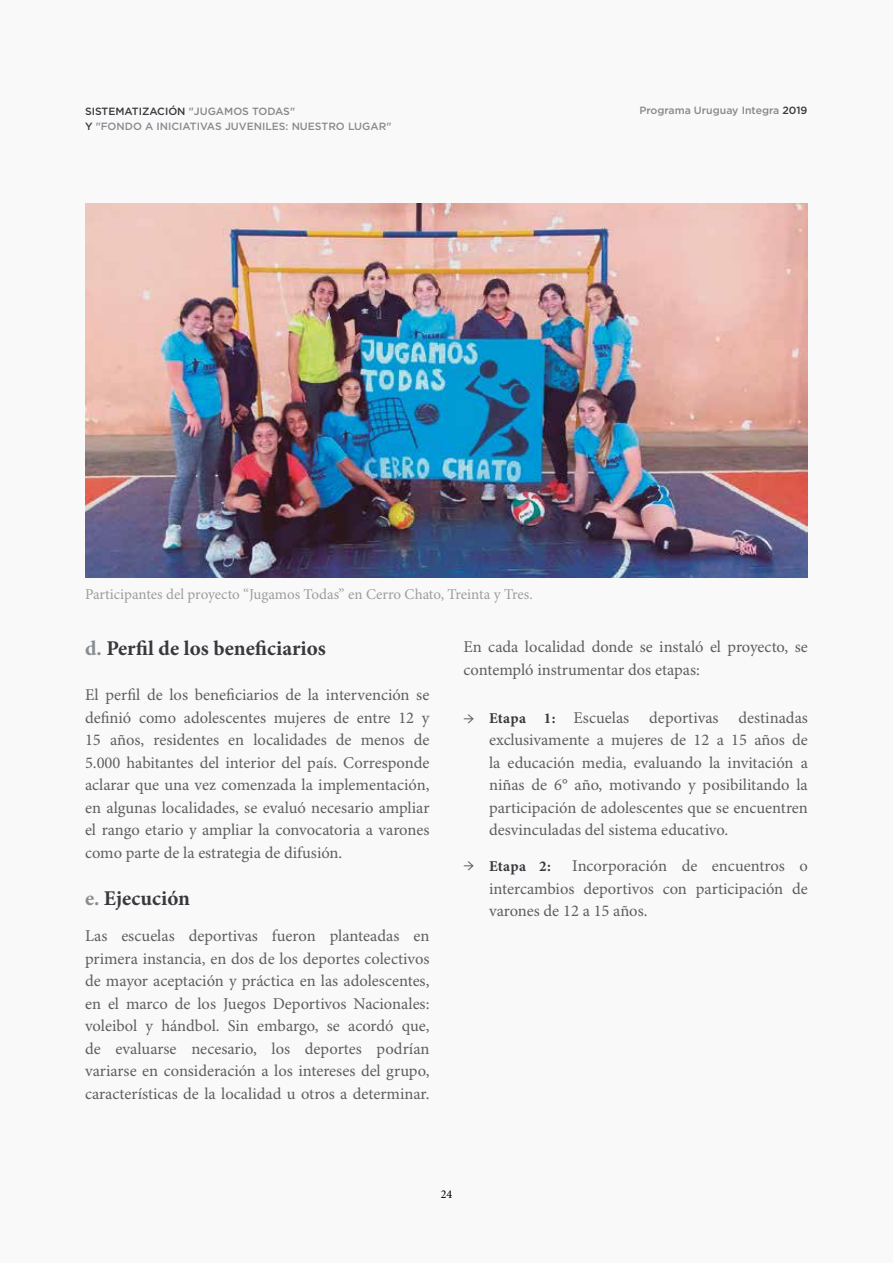
<style>
.page{position:relative;width:893px;height:1263px;background:#faf9f9}
.page>*{position:absolute;margin:0;border:0;box-sizing:border-box;transform-origin:0 0}
.t1{font:700 21px "Minion Pro";color:#38383d}
.t2{font:16.5px/22.5px "Minion Pro";color:#5f5e5e;text-align:justify}
.t3{font:16.5px "Minion Pro";color:#575756}
.t4{font:15px "Minion Pro";letter-spacing:-.005em;color:#9d9d9c}
.t5{font:700 15px "Minion Pro";letter-spacing:.015em;color:#38383d}
.t6{font:12px "Minion Pro";color:#000}
.t7{font:500 10.5px "Gotham HTF";color:#878c8f}
.t8{font:500 10.5px "Gotham HTF";color:#38383d}
.t9{font:500 10.5px "Gotham HTF";color:#88888b}
.s1{color:#88888b}
.s2{color:#38383d}
.s3{color:#878c8f}
.s4{font-weight:700;font-size:15px;color:#38383d}
</style>
<div class="page">
<img style="left:85px;top:203px;width:723px;height:374px">
<p class="t8" style="left:85px;top:105px;width:212px">SISTEMATIZACIÓN <span class="s1">"JUGAMOS TODAS"</span></p>
<p class="t9" style="left:639px;top:104px;width:170px">Programa Uruguay Integra <span class="s2">2019</span></p>
<p class="t7" style="left:85px;top:120px;width:308px"><span class="s2">Y</span> "FONDO A INICIATIVAS JUVENILES: NUESTRO LUGAR"</p>
<p class="t4" style="left:85px;top:585px;width:449px">Participantes del proyecto “Jugamos Todas” en Cerro Chato, Treinta y Tres.</p>
<p class="t1" style="left:85px;top:634px;width:242px"><span class="s3">d.</span> Perfil de los beneficiarios</p>
<p class="t2" style="left:85px;top:684px;width:346px">El perfil de los beneficiarios de la intervención se definió como adolescentes mujeres de entre 12 y 15 años, residentes en localidades de menos de 5.000 habitantes del interior del país. Corresponde aclarar que una vez comenzada la implementación, en algunas localidades, se evaluó necesario ampliar el rango etario y ampliar la convocatoria a varones como parte de la estrategia de difusión.</p>
<p class="t1" style="left:85px;top:884px;width:107px"><span class="s3">e.</span> Ejecución</p>
<p class="t2" style="left:85px;top:925px;width:346px">Las escuelas deportivas fueron planteadas en primera instancia, en dos de los deportes colectivos de mayor aceptación y práctica en las adolescentes, en el marco de los Juegos Deportivos Nacionales: voleibol y hándbol. Sin embargo, se acordó que, de evaluarse necesario, los deportes podrían variarse en consideración a los intereses del grupo, características de la localidad u otros a determinar.</p>
<p class="t2" style="left:463px;top:636px;width:346px">En cada localidad donde se instaló el proyecto, se contempló instrumentar dos etapas:</p>
<p class="t3" style="left:463px;top:708px;width:12px">→</p>
<p class="t2" style="left:489px;top:707px;width:320px"><span class="s4">Etapa 1:</span> Escuelas deportivas destinadas exclusivamente a mujeres de 12 a 15 años de la educación media, evaluando la invitación a niñas de 6° año, motivando y posibilitando la participación de adolescentes que se encuentren desvinculadas del sistema educativo.</p>
<p class="t5" style="left:489px;top:856px;width:63px">Etapa 2:</p>
<p class="t2" style="left:489px;top:855px;width:320px;text-indent:83px">Incorporación de encuentros o intercambios deportivos con participación de varones de 12 a 15 años.</p>
<p class="t3" style="left:463px;top:855px;width:12px">→</p>
<p class="t6" style="left:441px;top:1187px;width:13px">24</p>
</div>
